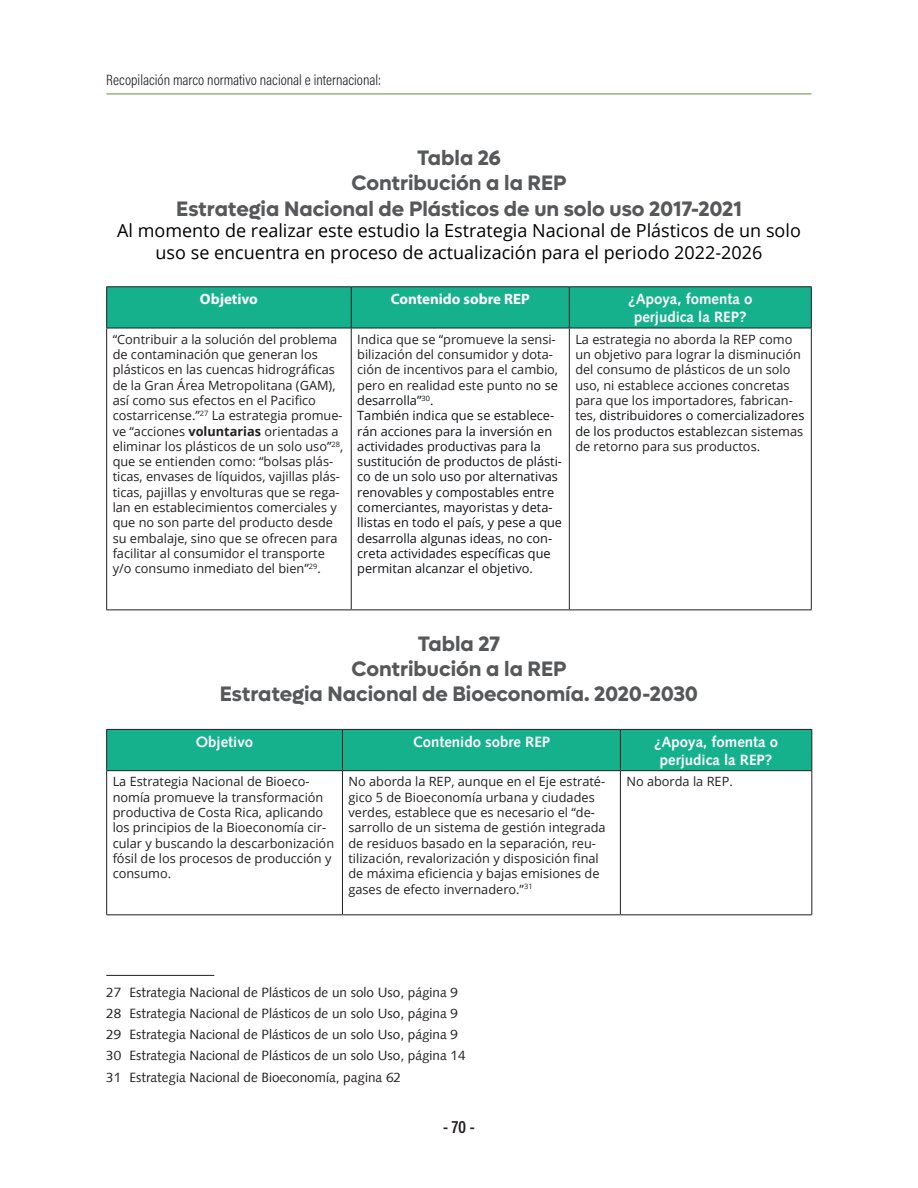
<style>
.page{position:relative;width:918px;height:1188px;background:#fff}
.page>*{position:absolute;margin:0;border:0;box-sizing:border-box;transform-origin:0 0}
.t1{font:700 21px/25.2px "Lufga";color:#57585a;text-align:center}
.t2{font:18px/21.6px "Open Sans";color:#000001;text-align:center}
.t3{font:600 18px "Acumin Pro Cond";color:#231f20}
.t4{font:700 15px/18px "Syntax LT";color:#fff;text-align:center}
.t5{font:300 15px "Acumin Pro Cond";color:#231f20}
.t6{font:700 15px "Myriad Pro";color:#fff}
.t7{font:13.5px/21.3px "Syntax LT";color:#231f20}
.t8{font:12.75px/15.3px "Open Sans";color:#231f20}
.t9{font:12.75px/15.3px "Open Sans";color:#101216}
.s1{font-weight:700}
.s2{color:#231f20}
.s3{color:#101216}
</style>
<div class="page">
<hr style="left:106px;top:94px;width:706px;height:1px;background:#67923b">
<div style="left:107px;top:287px;width:704px;height:41px;background:#15b18d"></div>
<hr style="left:106px;top:286px;width:245px;height:1px;background:#231f20">
<hr style="left:106px;top:287px;width:1px;height:41px;background:#231f20">
<hr style="left:351px;top:286px;width:218px;height:1px;background:#231f20">
<hr style="left:351px;top:287px;width:1px;height:41px;background:#231f20">
<hr style="left:569px;top:286px;width:243px;height:1px;background:#231f20">
<hr style="left:569px;top:287px;width:1px;height:41px;background:#231f20">
<hr style="left:811px;top:287px;width:1px;height:41px;background:#231f20">
<hr style="left:106px;top:328px;width:245px;height:1px;background:#231f20">
<hr style="left:106px;top:328px;width:1px;height:281px;background:#231f20">
<hr style="left:351px;top:328px;width:218px;height:1px;background:#231f20">
<hr style="left:351px;top:328px;width:1px;height:281px;background:#231f20">
<hr style="left:569px;top:328px;width:243px;height:1px;background:#231f20">
<hr style="left:569px;top:328px;width:1px;height:281px;background:#231f20">
<hr style="left:811px;top:328px;width:1px;height:281px;background:#231f20">
<hr style="left:106px;top:609px;width:245px;height:1px;background:#231f20">
<hr style="left:351px;top:609px;width:218px;height:1px;background:#231f20">
<hr style="left:569px;top:609px;width:243px;height:1px;background:#231f20">
<div style="left:107px;top:730px;width:704px;height:40px;background:#15b18d"></div>
<hr style="left:106px;top:729px;width:236px;height:1px;background:#231f20">
<hr style="left:106px;top:730px;width:1px;height:40px;background:#231f20">
<hr style="left:342px;top:729px;width:278px;height:1px;background:#231f20">
<hr style="left:342px;top:730px;width:1px;height:40px;background:#231f20">
<hr style="left:620px;top:729px;width:192px;height:1px;background:#231f20">
<hr style="left:620px;top:730px;width:1px;height:40px;background:#231f20">
<hr style="left:811px;top:730px;width:1px;height:40px;background:#231f20">
<hr style="left:106px;top:770px;width:236px;height:1px;background:#231f20">
<hr style="left:106px;top:771px;width:1px;height:143px;background:#231f20">
<hr style="left:342px;top:770px;width:278px;height:1px;background:#231f20">
<hr style="left:342px;top:771px;width:1px;height:143px;background:#231f20">
<hr style="left:620px;top:770px;width:192px;height:1px;background:#231f20">
<hr style="left:620px;top:771px;width:1px;height:143px;background:#231f20">
<hr style="left:811px;top:771px;width:1px;height:143px;background:#231f20">
<hr style="left:106px;top:914px;width:236px;height:1px;background:#231f20">
<hr style="left:342px;top:914px;width:278px;height:1px;background:#231f20">
<hr style="left:620px;top:914px;width:192px;height:1px;background:#231f20">
<hr style="left:106px;top:975px;width:108px;height:1px;background:#231f20">
<p class="t5" style="left:106px;top:70px;width:276px">Recopilación marco normativo nacional e internacional:</p>
<h1 class="t1" style="left:176px;top:145px;width:567px">Tabla 26<br>Contribución a la REP<br>Estrategia Nacional de Plásticos de un solo uso 2017-2021</h1>
<h2 class="t2" style="left:117px;top:219px;width:685px">Al momento de realizar este estudio la Estrategia Nacional de Plásticos de un solo uso se encuentra en proceso de actualización para el periodo 2022-2026</h2>
<p class="t6" style="left:200px;top:289px;width:60px">Objetivo</p>
<p class="t6" style="left:391px;top:289px;width:141px">Contenido sobre REP</p>
<p class="t4" style="left:628px;top:290px;width:126px">¿Apoya, fomenta o perjudica la REP?</p>
<p class="t8" style="left:113px;top:331px;width:232px">“Contribuir a la solución del problema de contaminación que generan los plásticos en las cuencas hidrográficas de la Gran Área Metropolitana (GAM), así como sus efectos en el Pacifico costarricense.”<sup>27</sup> La estrategia promue&shy;ve “acciones <span class="s1">voluntarias</span> orientadas a eliminar los plásticos de un solo uso”<sup>28</sup>, que se entienden como: “bolsas plás&shy;ticas, envases de líquidos, vajillas plás&shy;ticas, pajillas y envolturas que se rega&shy;lan en establecimientos comerciales y que no son parte del producto desde su embalaje, sino que se ofrecen para facilitar al consumidor el transporte y/o consumo inmediato del bien”<sup>29</sup>.</p>
<p class="t9" style="left:357px;top:331px;width:206px"><span class="s2">Indica que se “promueve la sensi&shy;bilización del consumidor y dota&shy;ción de incentivos para el cambio, pero en realidad este punto n</span>o se desarrolla”<sup>30</sup>.<br>También indica que se establece&shy;rán acciones para la inversión en actividades productivas para la sustitución de productos de plásti&shy;co de un solo uso por alternativas renovables y compostables entre comerciantes, mayoristas y deta&shy;llistas en todo el país, y pese a que desarrolla algunas ideas, no con&shy;creta actividades específicas que permitan alcanzar el objetivo.</p>
<p class="t8" style="left:575px;top:331px;width:231px">La estrategia no aborda la REP como un objetivo para lograr la disminución del consumo de plásticos de un solo uso, ni establece acciones concretas para que los importadores, fabrican&shy;tes, <span class="s3">distribuidores o comercializadores de los productos estable</span>zcan sistemas de retorno para sus productos.</p>
<h1 class="t1" style="left:220px;top:631px;width:480px">Tabla 27<br>Contribución a la REP<br>Estrategia Nacional de Bioeconomía. 2020-2030</h1>
<p class="t4" style="left:196px;top:733px;width:59px">Objetivo</p>
<p class="t4" style="left:413px;top:733px;width:139px">Contenido sobre REP</p>
<p class="t4" style="left:654px;top:733px;width:126px">¿Apoya, fomenta o perjudica la REP?</p>
<p class="t8" style="left:113px;top:774px;width:223px">La Estrategia Nacional de Bioeco&shy;nomía promueve la transformación productiva de Costa Rica, aplicando los principios de la Bioeconomía cir&shy;cular y buscando la descarbonización fósil de los procesos de producción y consumo.</p>
<p class="t8" style="left:348px;top:774px;width:259px">No aborda la REP, aunque en el Eje estraté&shy;gico 5 de Bioeconomía urbana y ciudades verdes, establece que es necesario el “de&shy;sarrollo de un sistema de gestión integrada de residuos basado en la separación, reu&shy;tilización, revalorización y disposición final de máxima eficiencia y bajas emisiones de gases de efecto invernadero.”<sup>31</sup></p>
<p class="t8" style="left:626px;top:774px;width:108px">No aborda la REP.</p>
<p class="t7" style="left:106px;top:981px;width:361px">27 Estrategia Nacional de Plásticos de un solo Uso, página 9<br>28 Estrategia Nacional de Plásticos de un solo Uso, página 9<br>29 Estrategia Nacional de Plásticos de un solo Uso, página 9<br>30 Estrategia Nacional de Plásticos de un solo Uso, página 14<br>31 Estrategia Nacional de Bioeconomía, pagina 62</p>
<h2 class="t3" style="left:443px;top:1115px;width:33px">- 70 -</h2>
</div>
